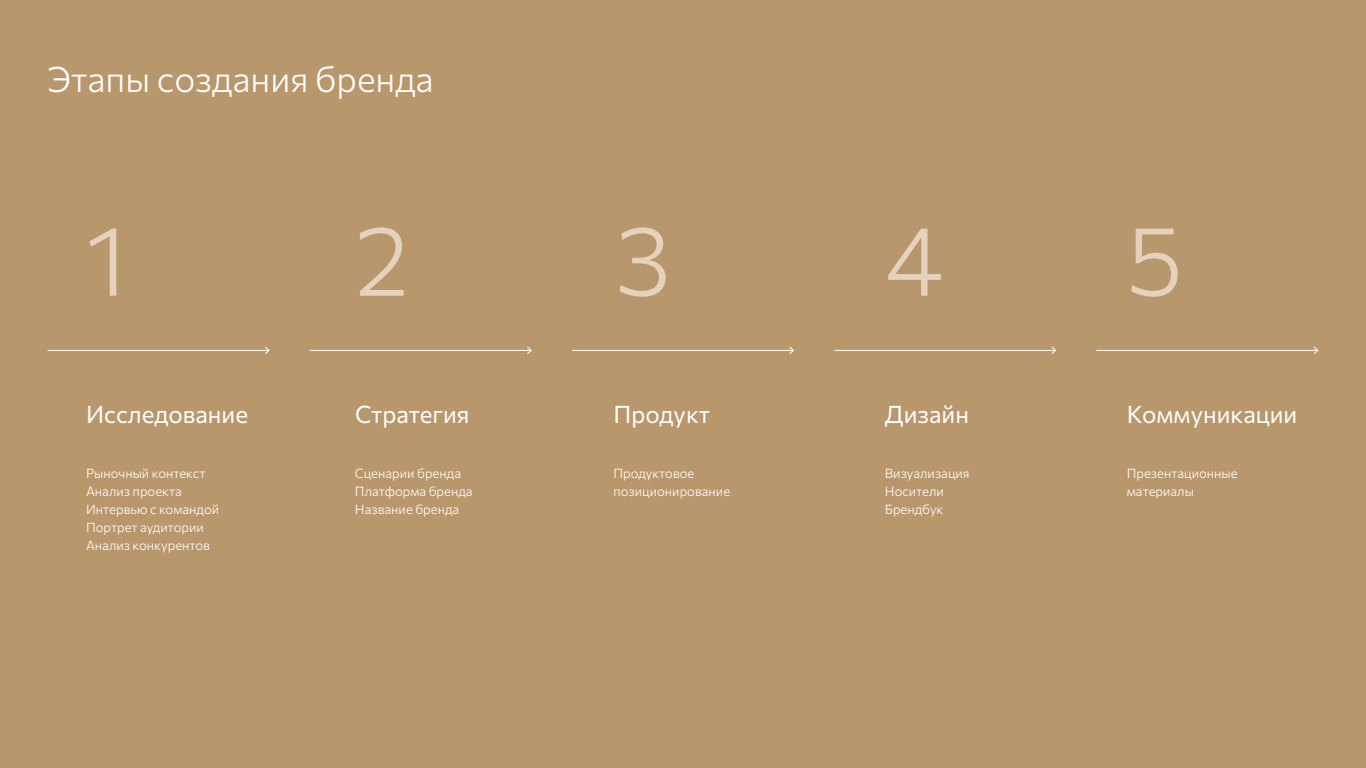
<style>
.page{position:relative;width:1366px;height:768px;background:#b9976c}
.page>*{position:absolute;margin:0;border:0;box-sizing:border-box;transform-origin:0 0}
.t1{font:300 98px "Commissioner";color:#e4d2bc}
.t2{font:300 35.1px "Commissioner";color:#fff}
.t3{font:24px "Commissioner";color:#fff}
.t4{font:300 13px/18px "Commissioner";color:#fff}
</style>
<div class="page">
<hr style="left:48px;top:350px;width:221px;height:1px;background:#fff">
<svg style="left:264px;top:346px;width:6px;height:9px"></svg>
<hr style="left:310px;top:350px;width:221px;height:1px;background:#fff">
<svg style="left:526px;top:346px;width:6px;height:9px"></svg>
<hr style="left:572px;top:350px;width:221px;height:1px;background:#fff">
<svg style="left:788px;top:346px;width:6px;height:8px"></svg>
<hr style="left:834px;top:350px;width:222px;height:1px;background:#fff">
<svg style="left:1051px;top:346px;width:5px;height:8px"></svg>
<hr style="left:1096px;top:350px;width:222px;height:1px;background:#fff">
<svg style="left:1313px;top:346px;width:6px;height:9px"></svg>
<h2 class="t2" style="left:47px;top:51px;width:388px">Этапы создания бренда</h2>
<h1 class="t1" style="left:86px;top:184px;width:43px">1</h1>
<h1 class="t1" style="left:355px;top:184px;width:55px">2</h1>
<h1 class="t1" style="left:615px;top:184px;width:57px">3</h1>
<h1 class="t1" style="left:885px;top:184px;width:60px">4</h1>
<h1 class="t1" style="left:1127px;top:184px;width:58px">5</h1>
<h3 class="t3" style="left:86px;top:395px;width:163px">Исследование</h3>
<h3 class="t3" style="left:355px;top:395px;width:116px">Стратегия</h3>
<h3 class="t3" style="left:613px;top:395px;width:98px">Продукт</h3>
<h3 class="t3" style="left:885px;top:395px;width:86px">Дизайн</h3>
<h3 class="t3" style="left:1127px;top:395px;width:172px">Коммуникации</h3>
<p class="t4" style="left:86px;top:464px;width:135px">Рыночный контекст<br>Анализ проекта<br>Интервью с командой<br>Портрет аудитории<br>Анализ конкурентов</p>
<p class="t4" style="left:355px;top:464px;width:119px">Сценарии бренда<br>Платформа бренда<br>Название бренда</p>
<p class="t4" style="left:613px;top:464px;width:118px">Продуктовое позиционирование</p>
<p class="t4" style="left:885px;top:464px;width:86px">Визуализация<br>Носители<br>Брендбук</p>
<p class="t4" style="left:1127px;top:464px;width:112px">Презентационные материалы</p>
</div>
